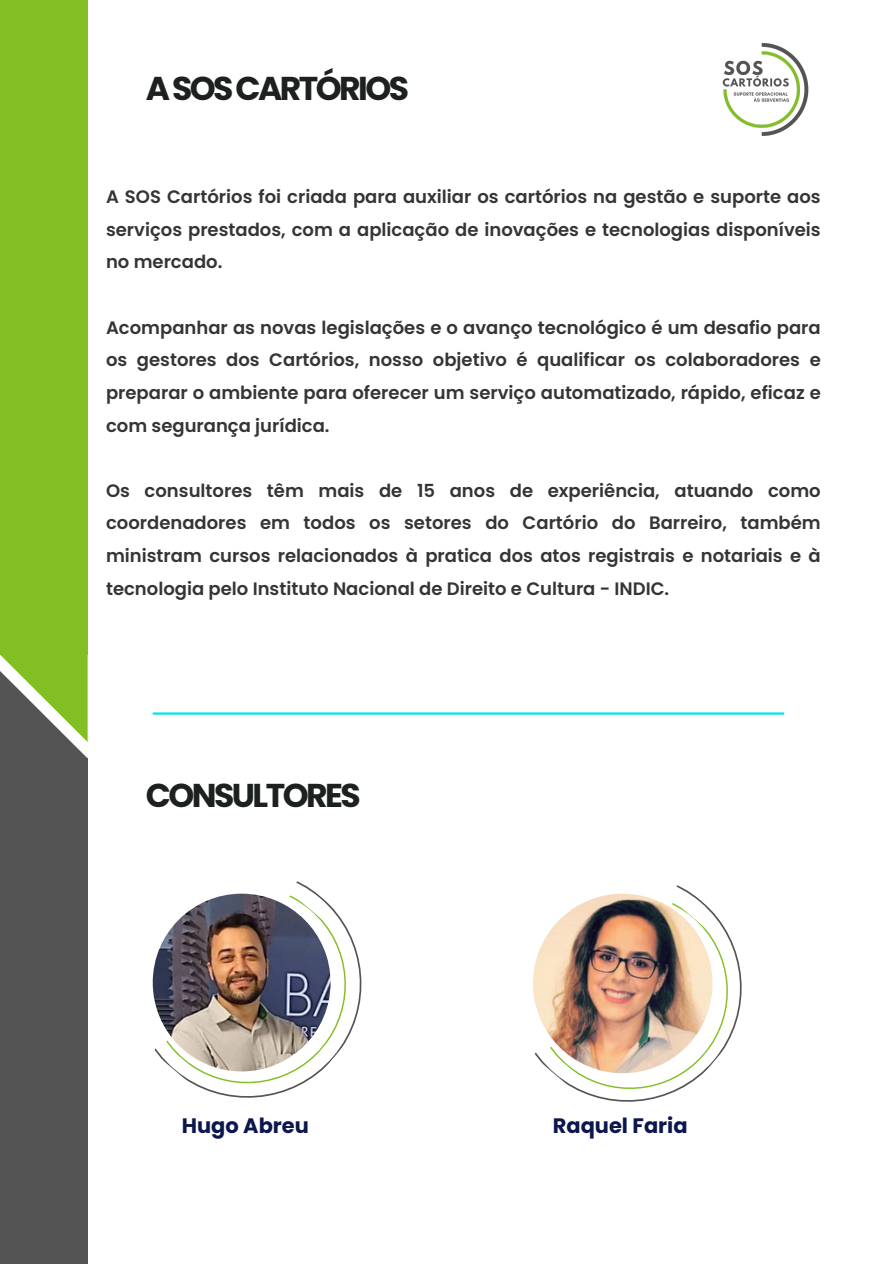
<style>
.page{position:relative;width:893px;height:1264px;background:#fff}
.page>*{position:absolute;margin:0;border:0;box-sizing:border-box;transform-origin:0 0}
.t1{font:700 33px "Poppins";letter-spacing:-.075em;color:#1c2120}
.t2{font:700 21px "Poppins";color:#0b174d}
.t3{font:600 18px/32.7px "Poppins";color:#353537;text-align:justify}
</style>
<div class="page">
<hr style="left:153px;top:712px;width:631px;height:2px;background:#05e0e9">
<div style="left:0;top:0;width:88px;height:654px;background:#81bf24"></div>
<div style="left:0;top:758px;width:88px;height:505px;background:#545454"></div>
<svg style="left:0;top:654px;width:88px;height:104px;background:#819c5a"></svg>
<img style="left:153px;top:881px;width:209px;height:217px">
<img style="left:533px;top:885px;width:209px;height:217px">
<img style="left:722px;top:43px;width:87px;height:93px">
<p class="t1" style="left:146px;top:65px;width:265px">ASOSCARTÓRIOS</p>
<p class="t3" style="left:106px;top:180px;width:716px">A SOS Cartórios foi criada para auxiliar os cartórios na gestão e suporte aos serviços prestados, com a aplicação de inovações e tecnologias disponíveis no mercado.</p>
<p class="t3" style="left:106px;top:311px;width:716px">Acompanhar as novas legislações e o avanço tecnológico é um desafio para os gestores dos Cartórios, nosso objetivo é qualificar os colaboradores e preparar o ambiente para oferecer um serviço automatizado, rápido, eficaz e com segurança jurídica.</p>
<p class="t3" style="left:106px;top:474px;width:716px">Os consultores têm mais de 15 anos de experiência, atuando como coordenadores em todos os setores do Cartório do Barreiro, também ministram cursos relacionados à pratica dos atos registrais e notariais e à tecnologia pelo Instituto Nacional de Direito e Cultura - INDIC.</p>
<p class="t1" style="left:146px;top:772px;width:216px">CONSULTORES</p>
<p class="t2" style="left:182px;top:1111px;width:128px">Hugo Abreu</p>
<p class="t2" style="left:553px;top:1111px;width:136px">Raquel Faria</p>
</div>
